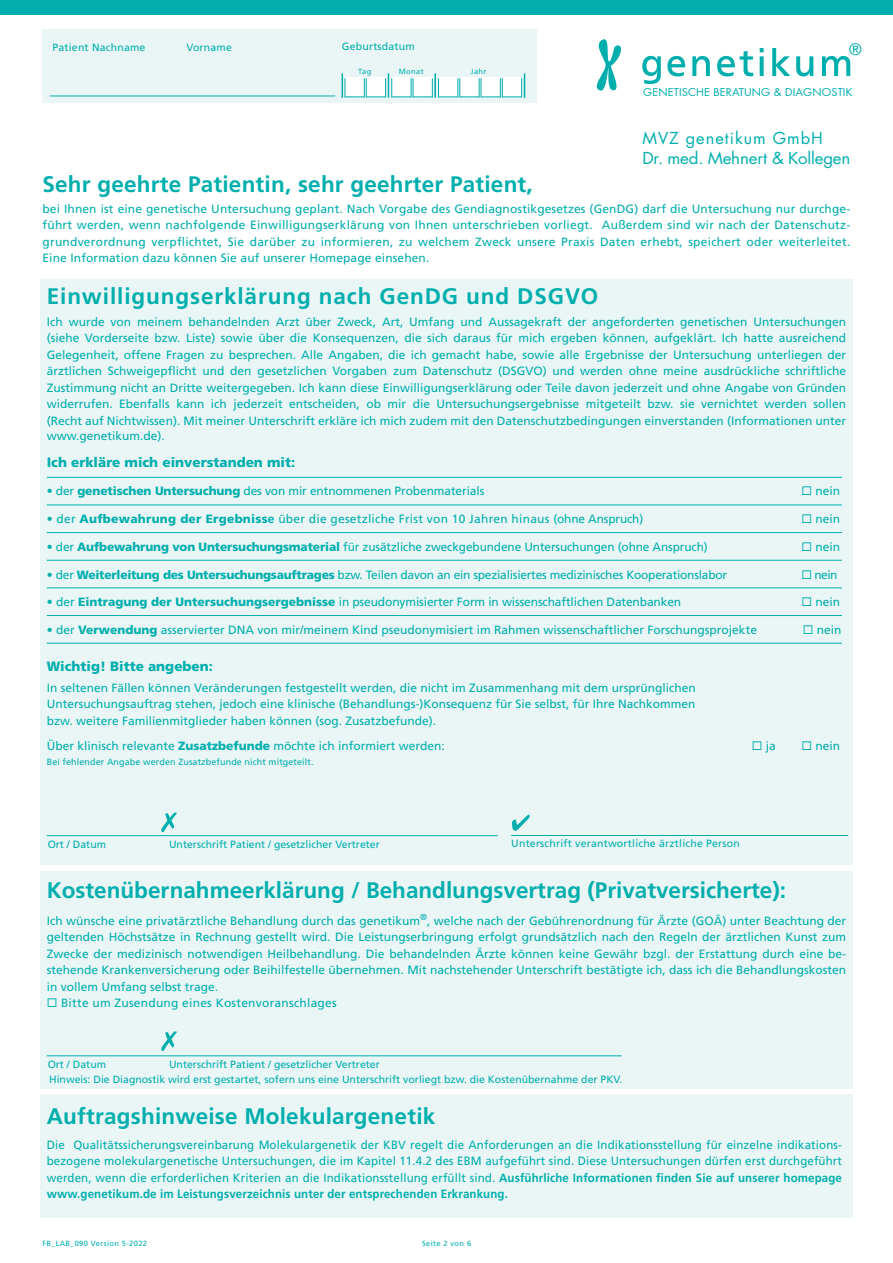
<style>
.page{position:relative;width:893px;height:1263px;background:#fff}
.page>*{position:absolute;margin:0;border:0;box-sizing:border-box;transform-origin:0 0}
.t1{font:700 22.5px "Frutiger";letter-spacing:.01em;color:#00aeae}
.t2{font:700 22.5px "Frutiger";letter-spacing:.04em;color:#00aeae}
.t3{font:300 16.65px "Frutiger";color:#00aeae}
.t4{font:16.05px/19.4px "Futura";letter-spacing:-.01em;color:#00aeae}
.t5{font:900 13.5px "Frutiger";color:#00aeae}
.t6{font:12px/16.5px "Frutiger";color:#00aeae;text-align:justify}
.t7{font:12px/16.5px "Frutiger";color:#00aeae;text-align:justify;scale:.96 1}
.t8{font:12px "Frutiger";letter-spacing:.02em;color:#00aeae}
.t9{font:12px "Frutiger";letter-spacing:-.02em;color:#00aeae}
.t10{font:10.5px "Frutiger";color:#00aeae}
.t11{font:10.5px "Frutiger";letter-spacing:.02em;color:#00aeae}
.t12{font:10.5px "Futura";letter-spacing:.01em;color:#00aeae;scale:1.05 1}
.t13{font:9px "Frutiger";letter-spacing:.01em;color:#00aeae}
.t14{font:7.5px "Frutiger";letter-spacing:.05em;color:#00aeae}
.s1{font-weight:900}
.s2{font-weight:700}
</style>
<div class="page">
<div style="left:40px;top:280px;width:813px;height:585px;background:#eaf6f5"></div>
<div style="left:40px;top:872px;width:813px;height:217px;background:#eaf6f5"></div>
<div style="left:43px;top:30px;width:494px;height:73px;background:#eaf6f5"></div>
<svg style="left:342px;top:73px;width:183px;height:25px"></svg>
<hr style="left:50px;top:96px;width:285px;height:1px;background:#00aeae">
<div style="left:0;top:0;width:893px;height:15px;background:#00aeae"></div>
<hr style="left:47px;top:477px;width:795px;height:1px;background:#00aeae">
<hr style="left:47px;top:505px;width:795px;height:1px;background:#00aeae">
<hr style="left:47px;top:532px;width:795px;height:1px;background:#00aeae">
<hr style="left:47px;top:560px;width:795px;height:1px;background:#00aeae">
<hr style="left:47px;top:588px;width:795px;height:1px;background:#00aeae">
<hr style="left:47px;top:615px;width:795px;height:1px;background:#00aeae">
<hr style="left:47px;top:643px;width:795px;height:1px;background:#00aeae">
<hr style="left:47px;top:835px;width:451px;height:1px;background:#00aeae">
<hr style="left:511px;top:835px;width:337px;height:1px;background:#00aeae">
<hr style="left:47px;top:1055px;width:575px;height:1px;background:#00aeae">
<svg style="left:642px;top:56px;width:19px;height:28px"></svg>
<svg style="left:667px;top:56px;width:18px;height:20px"></svg>
<svg style="left:692px;top:56px;width:18px;height:20px"></svg>
<svg style="left:717px;top:51px;width:36px;height:25px"></svg>
<svg style="left:760px;top:48px;width:4px;height:4px"></svg>
<svg style="left:760px;top:56px;width:4px;height:20px"></svg>
<svg style="left:772px;top:48px;width:18px;height:28px"></svg>
<svg style="left:796px;top:56px;width:17px;height:20px"></svg>
<svg style="left:822px;top:56px;width:28px;height:20px"></svg>
<svg style="left:596px;top:39px;width:26px;height:52px"></svg>
<svg style="left:161px;top:812px;width:16px;height:20px"></svg>
<svg style="left:161px;top:1031px;width:16px;height:20px"></svg>
<svg style="left:512px;top:815px;width:17px;height:16px"></svg>
<div style="left:40px;top:1095px;width:813px;height:123px;background:#eaf6f5"></div>
<p class="t11" style="left:52px;top:41px;width:95px">Patient Nachname</p>
<p class="t11" style="left:186px;top:41px;width:47px">Vorname</p>
<p class="t11" style="left:342px;top:40px;width:74px">Geburtsdatum</p>
<p class="t14" style="left:358px;top:67px;width:15px">Tag</p>
<p class="t14" style="left:399px;top:67px;width:26px">Monat</p>
<p class="t14" style="left:471px;top:67px;width:17px">Jahr</p>
<h2 class="t3" style="left:849px;top:40px;width:15px">®</h2>
<p class="t12" style="left:643px;top:85px;width:201px">GENETISCHE BERATUNG &amp; DIAGNOSTIK</p>
<h3 class="t4" style="left:642px;top:129px;width:210px">MVZ genetikum GmbH<br>Dr. med. Mehnert &amp; Kollegen</h3>
<h1 class="t1" style="left:43px;top:171px;width:492px">Sehr geehrte Patientin, sehr geehrter Patient,</h1>
<p class="t6" style="left:43px;top:200px;width:809px">bei Ihnen ist eine genetische Untersuchung geplant. Nach Vorgabe des Gendiagnostikgesetzes (GenDG) darf die Untersuchung nur durchge&shy;führt werden, wenn nachfolgende Einwilligungserklärung von Ihnen unterschrieben vorliegt. Außerdem sind wir nach der Datenschutz&shy;grundverordnung verpflichtet, Sie darüber zu informieren, zu welchem Zweck unsere Praxis Daten erhebt, speichert oder weiterleitet.<br>Eine Information dazu können Sie auf unserer Homepage einsehen.</p>
<h1 class="t2" style="left:47px;top:283px;width:553px">Einwilligungserklärung nach GenDG und DSGVO</h1>
<p class="t6" style="left:47px;top:313px;width:801px">Ich wurde von meinem behandelnden Arzt über Zweck, Art, Umfang und Aussagekraft der angeforderten genetischen Untersuchungen (siehe Vorderseite bzw. Liste) sowie über die Konsequenzen, die sich daraus für mich ergeben können, aufgeklärt. Ich hatte ausreichend Gelegenheit, offene Fragen zu besprechen. Alle Angaben, die ich gemacht habe, sowie alle Ergebnisse der Untersuchung unterliegen der ärztlichen Schweigepflicht und den gesetzlichen Vorgaben zum Datenschutz (DSGVO) und werden ohne meine ausdrückliche schriftliche Zustimmung nicht an Dritte weitergegeben. Ich kann diese Einwilligungserklärung oder Teile davon jederzeit und ohne Angabe von Gründen widerrufen. Ebenfalls kann ich jederzeit entscheiden, ob mir die Untersuchungsergebnisse mitgeteilt bzw. sie vernichtet werden sollen (Recht auf Nichtwissen). Mit meiner Unterschrift erkläre ich mich zudem mit den Datenschutzbedingungen einverstanden (Informationen unter</p>
<p class="t6" style="left:47px;top:427px;width:120px">www.genetikum.de).</p>
<p class="t5" style="left:47px;top:455px;width:250px">Ich erkläre mich einverstanden mit:</p>
<p class="t6" style="left:47px;top:483px;width:439px">• der <span class="s1">genetischen Untersuchung</span> des von mir entnommenen Probenmaterials</p>
<p class="t6" style="left:801px;top:483px;width:40px">◻ nein</p>
<p class="t8" style="left:47px;top:512px;width:598px"><span class="s2">•</span> der <span class="s1">Aufbewahrung der Ergebniss</span><span class="s2">e</span> über die gesetzliche Frist von 10 Jahren hinaus (ohne Anspruch)</p>
<p class="t6" style="left:801px;top:510px;width:40px">◻ nein</p>
<p class="t6" style="left:47px;top:538px;width:662px"><span class="s2">•</span> der <span class="s1">Aufbewahrung von Untersuchungsmaterial</span> für zusätzliche zweckgebundene Untersuchungen (ohne Anspruch)</p>
<p class="t6" style="left:801px;top:538px;width:40px">◻ nein</p>
<p class="t9" style="left:47px;top:567px;width:682px"><span class="s2">•</span> der <span class="s1">Weiterleitung des Untersuchungsauftrages</span> bzw. Teilen davon an ein spezialisiertes medizinisches Kooperationslabor</p>
<p class="t6" style="left:801px;top:566px;width:38px">◻ nein</p>
<p class="t6" style="left:47px;top:594px;width:636px">• der <span class="s1">Eintragung der Untersuchungsergebnisse</span> in pseudonymisierter Form in wissenschaftlichen Datenbanken</p>
<p class="t6" style="left:801px;top:594px;width:40px">◻ nein</p>
<p class="t6" style="left:47px;top:621px;width:712px">• der <span class="s1">Verwendung</span> asservierter DNA von mir/meinem Kind pseudonymisiert im Rahmen wissenschaftlicher Forschungsprojekte</p>
<p class="t6" style="left:803px;top:621px;width:40px">◻ nein</p>
<p class="t5" style="left:47px;top:658px;width:168px">Wichtig! Bitte angeben:</p>
<p class="t6" style="left:47px;top:679px;width:651px">In seltenen Fällen können Veränderungen festgestellt werden, die nicht im Zusammenhang mit dem ursprünglichen Untersuchungsauftrag stehen, jedoch eine klinische (Behandlungs-)Konsequenz für Sie selbst, für Ihre Nachkommen bzw. weitere Familienmitglieder haben können (sog. Zusatzbefunde).</p>
<p class="t6" style="left:47px;top:737px;width:400px">Über klinisch relevante <span class="s1">Zusatzbefunde</span> möchte ich informiert werden:</p>
<p class="t6" style="left:752px;top:737px;width:26px">◻ ja</p>
<p class="t6" style="left:801px;top:737px;width:40px">◻ nein</p>
<p class="t13" style="left:47px;top:756px;width:268px">Bei fehlender Angabe werden Zusatzbefunde nicht mitgeteilt.</p>
<p class="t10" style="left:48px;top:838px;width:60px">Ort / Datum</p>
<p class="t10" style="left:169px;top:838px;width:212px">Unterschrift Patient / gesetzlicher Vertreter</p>
<p class="t11" style="left:511px;top:837px;width:230px">Unterschrift verantwortliche ärztliche Person</p>
<h1 class="t1" style="left:47px;top:877px;width:741px">Kostenübernahmeerklärung / Behandlungsvertrag (Privatversicherte):</h1>
<p class="t6" style="left:47px;top:912px;width:801px">Ich wünsche eine privatärztliche Behandlung durch das genetikum<sup>®</sup>, welche nach der Gebührenordnung für Ärzte (GOÄ) unter Beachtung der geltenden Höchstsätze in Rechnung gestellt wird. Die Leistungserbringung erfolgt grundsätzlich nach den Regeln der ärztlichen Kunst zum Zwecke der medizinisch notwendigen Heilbehandlung. Die behandelnden Ärzte können keine Gewähr bzgl. der Erstattung durch eine be&shy;stehende Krankenversicherung oder Beihilfestelle übernehmen. Mit nachstehender Unterschrift bestätigte ich, dass ich die Behandlungskosten in vollem Umfang selbst trage.</p>
<p class="t8" style="left:47px;top:996px;width:291px">◻ Bitte um Zusendung eines Kostenvoranschlages</p>
<p class="t10" style="left:48px;top:1058px;width:60px">Ort / Datum</p>
<p class="t10" style="left:169px;top:1058px;width:212px">Unterschrift Patient / gesetzlicher Vertreter</p>
<p class="t10" style="left:49px;top:1073px;width:575px">Hinweis: Die Diagnostik wird erst gestartet, sofern uns eine Unterschrift vorliegt bzw. die Kostenübernahme der PKV.</p>
<h1 class="t1" style="left:47px;top:1102px;width:390px">Auftragshinweise Molekulargenetik</h1>
<p class="t10" style="left:48px;top:1119px;width:60px">Ort / Datum</p>
<p class="t10" style="left:169px;top:1119px;width:212px">Unterschrift Patient / gesetzlicher Vertreter</p>
<p class="t7" style="left:47px;top:1136px;width:830px">Die Qualitätssicherungsvereinbarung Molekulargenetik der KBV regelt die Anforderungen an die Indikationsstellung für einzelne indikations&shy;bezogene molekulargenetische Untersuchungen, die im Kapitel 11.4.2 des EBM aufgeführt sind. Diese Untersuchungen dürfen erst durchgeführt werden, wenn die erforderlichen Kriterien an die Indikationsstellung erfüllt sind. <span class="s2">Ausführliche Informationen finden Sie auf unserer homepage www.genetikum.de im Leistungsverzeichnis unter der entsprechenden Erkrankung.</span></p>
<p class="t14" style="left:43px;top:1239px;width:106px">FB_LAB_090 Version 5-2022</p>
<p class="t14" style="left:422px;top:1239px;width:51px">Seite 2 von 6</p>
</div>
